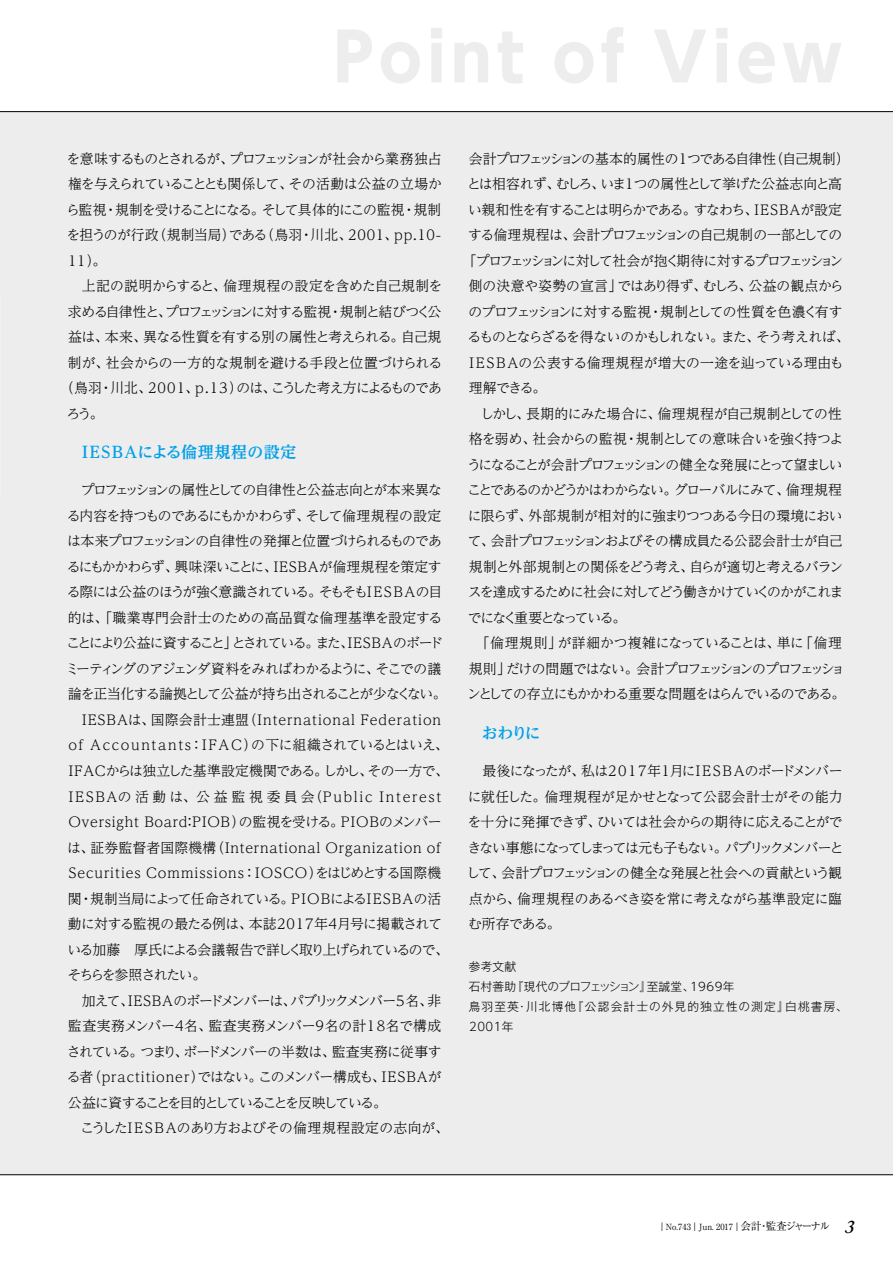
<style>
.page{position:relative;width:893px;height:1263px;background:#fff}
.page>*{position:absolute;margin:0;border:0;box-sizing:border-box;transform-origin:0 0}
.t1{font:700 15.9px "UD Reimin Pr 6 N";letter-spacing:.045em;color:#00a0e9}
.t2{font:700 15.9px "UD Reimin Pr 6 N";letter-spacing:.025em;color:#00a0e9}
.t3{font:300 13.8px/25.5px "UD Reimin Pr 6 N";letter-spacing:-.05em;color:#000;text-align:justify}
.t4{font:300 13.8px "UD Reimin Pr 6 N";letter-spacing:-.08em;color:#000}
.t5{font:300 13.8px "UD Reimin Pr 6 N";letter-spacing:.065em;color:#000}
.t6{font:300 13.8px "UD Reimin Pr 6 N";letter-spacing:-.1em;color:#000}
.t7{font:300 13.8px "UD Reimin Pr 6 N";letter-spacing:-.085em;color:#000}
.t8{font:300 13.8px "UD Reimin Pr 6 N";letter-spacing:-.09em;color:#000}
.t9{font:300 13.8px "UD Reimin Pr 6 N";letter-spacing:.015em;color:#000}
.t10{font:300 13.8px "UD Reimin Pr 6 N";letter-spacing:.115em;color:#000}
.t11{font:300 13.8px "UD Reimin Pr 6 N";letter-spacing:-.075em;color:#000}
.t12{font:300 13.8px "UD Reimin Pr 6 N";letter-spacing:.05em;color:#000}
.t13{font:300 13.8px "UD Reimin Pr 6 N";letter-spacing:-.115em;color:#000}
.t14{font:300 13.8px "UD Reimin Pr 6 N";letter-spacing:.045em;color:#000}
.t15{font:300 13.8px "UD Reimin Pr 6 N";letter-spacing:-.03em;color:#000}
.t16{font:300 13.8px "UD Reimin Pr 6 N";letter-spacing:-.14em;color:#000}
.t17{font:300 13.8px "UD Reimin Pr 6 N";letter-spacing:-.025em;color:#000}
.t18{font:300 13.8px "UD Reimin Pr 6 N";letter-spacing:-.07em;color:#000}
.t19{font:300 13.8px "UD Reimin Pr 6 N";letter-spacing:-.12em;color:#000}
.t20{font:300 13.8px "UD Reimin Pr 6 N";letter-spacing:-.105em;color:#000}
.t21{font:300 13.8px "UD Reimin Pr 6 N";letter-spacing:.02em;color:#000}
.t22{font:300 13.8px "UD Reimin Pr 6 N";color:#000}
.t23{font:300 13.8px "UD Reimin Pr 6 N";letter-spacing:-.015em;color:#000}
.t24{font:300 13.8px "UD Reimin Pr 6 N";letter-spacing:-.02em;color:#000}
.t25{font:300 13.8px "UD Reimin Pr 6 N";letter-spacing:.005em;color:#000}
.t26{font:300 13.8px "UD Reimin Pr 6 N";letter-spacing:-.095em;color:#000}
.t27{font:300 11.7px/20.2px "Gothic MB101 Pr 6 N";letter-spacing:.08em;color:#000}
.t28{font:300 11.7px "UD Shin Go Pr 6 N";color:#000}
.t29{font:8.55px "Ryumin Pr 6 N";color:#000}
.s1{font-family:"UD Shin Go Pr 6 N"}
.s2{font-family:"Gothic MB101 Pr 6 N"}
.s3{font-size:10.65px}
.s4{font-family:"Adobe Caslon Pro";font-weight:600;font-style:italic;font-size:19.2px}
</style>
<div class="page">
<div style="left:0;top:112px;width:893px;height:1063px;background:#ededed"></div>
<hr style="left:0;top:1174px;width:893px;height:1px;background:#000">
<hr style="left:0;top:111px;width:893px;height:1px;background:#000">
<p class="t3" style="left:66px;top:145px;width:377px">を意味するものとされるが、プロフェッションが社会から業務独占権を与えられていることとも関係して、その活動は公益の立場から監視・規制を受けることになる。そして具体的にこの監視・規制を担うのが行政（規制当局）である（鳥羽・川北、2001、pp.10- 11）。</p>
<p class="t25" style="left:82px;top:275px;width:362px">上記の説明からすると、倫理規程の設定を含めた自己規制を</p>
<p class="t6" style="left:68px;top:300px;width:375px">求める自律性と、プロフェッションに対する監視・規制と結びつく公</p>
<p class="t3" style="left:68px;top:324px;width:375px">益は、本来、異なる性質を有する別の属性と考えられる。自己規</p>
<p class="t23" style="left:68px;top:351px;width:376px">制が、社会からの一方的な規制を避ける手段と位置づけられる</p>
<p class="t3" style="left:60px;top:375px;width:383px">（鳥羽・川北、2001、p.13）のは、こうした考え方によるものであ</p>
<p class="t3" style="left:67px;top:400px;width:39px">ろう。</p>
<p class="t1" style="left:82px;top:439px;width:216px">IESBAによる倫理規程の設定</p>
<p class="t6" style="left:81px;top:479px;width:363px">プロフェッションの属性としての自律性と公益志向とが本来異な</p>
<p class="t3" style="left:67px;top:502px;width:376px">る内容を持つものであるにもかかわらず、そして倫理規程の設定</p>
<p class="t8" style="left:67px;top:530px;width:376px">は本来プロフェッションの自律性の発揮と位置づけられるものであ</p>
<p class="t17" style="left:67px;top:555px;width:376px">るにもかかわらず、興味深いことに、IESBAが倫理規程を策定す</p>
<p class="t4" style="left:67px;top:581px;width:377px">る際には公益のほうが強く意識されている。そもそもI E S B Aの目</p>
<p class="t9" style="left:68px;top:606px;width:376px">的は、「職業専門会計士のための高品質な倫理基準を設定する</p>
<p class="t6" style="left:67px;top:632px;width:378px">ことにより公益に資すること」とされている。また、IESBAのボード</p>
<p class="t8" style="left:65px;top:657px;width:378px">ミーティングのアジェンダ資料をみればわかるように、そこでの議</p>
<p class="t11" style="left:68px;top:683px;width:380px">論を正当化する論拠として公益が持ち出されることが少なくない。</p>
<p class="t5" style="left:82px;top:708px;width:361px">IESBAは、国際会計士連盟（International Federation</p>
<p class="t10" style="left:68px;top:734px;width:382px">of Accountants：IFAC）の下に組織されているとはいえ、</p>
<p class="t3" style="left:68px;top:757px;width:382px">IFACからは独立した基準設定機関である。しかし、その一方で、</p>
<p class="t10" style="left:68px;top:785px;width:374px">IESBAの活動は、公益監視委員会（Public Interest</p>
<p class="t14" style="left:68px;top:810px;width:375px">Oversight Board：PIOB）の監視を受ける。PIOBのメンバー</p>
<p class="t12" style="left:67px;top:836px;width:375px">は、証券監督者国際機構（International Organization of</p>
<p class="t5" style="left:68px;top:862px;width:374px">Securities Commissions：IOSCO）をはじめとする国際機</p>
<p class="t15" style="left:68px;top:887px;width:375px">関・規制当局によって任命されている。PIOBによるIESBAの活</p>
<p class="t3" style="left:68px;top:910px;width:376px">動に対する監視の最たる例は、本誌2017年4月号に掲載されて</p>
<p class="t8" style="left:67px;top:938px;width:383px">いる加藤　厚氏による会議報告で詳しく取り上げられているので、</p>
<p class="t26" style="left:67px;top:964px;width:140px">そちらを参照されたい。</p>
<p class="t4" style="left:82px;top:989px;width:361px">加えて、IESBAのボードメンバーは、パブリックメンバー5名、非</p>
<p class="t9" style="left:68px;top:1015px;width:375px">監査実務メンバー4名、監査実務メンバー9名の計18名で構成</p>
<p class="t3" style="left:67px;top:1038px;width:377px">されている。つまり、ボードメンバーの半数は、監査実務に従事す</p>
<p class="t5" style="left:67px;top:1066px;width:376px">る者（practitioner）ではない。このメンバー構成も、IESBAが</p>
<p class="t13" style="left:68px;top:1091px;width:320px">公益に資することを目的としていることを反映している。</p>
<p class="t21" style="left:80px;top:1117px;width:370px">こうしたIESBAのあり方およびその倫理規程設定の志向が、</p>
<p class="t3" style="left:469px;top:145px;width:382px">会計プロフェッションの基本的属性の1つである自律性（自己規制）</p>
<p class="t3" style="left:467px;top:171px;width:376px">とは相容れず、むしろ、いま1つの属性として挙げた公益志向と高</p>
<p class="t18" style="left:468px;top:198px;width:375px">い親和性を有することは明らかである。すなわち、IESBAが設定</p>
<p class="t4" style="left:468px;top:224px;width:376px">する倫理規程は、会計プロフェッションの自己規制の一部としての</p>
<p class="t16" style="left:463px;top:249px;width:382px">「プロフェッションに対して社会が抱く期待に対するプロフェッション</p>
<p class="t22" style="left:469px;top:275px;width:376px">側の決意や姿勢の宣言」ではあり得ず、むしろ、公益の観点から</p>
<p class="t11" style="left:468px;top:300px;width:376px">のプロフェッションに対する監視・規制としての性質を色濃く有す</p>
<p class="t3" style="left:468px;top:324px;width:383px">るものとならざるを得ないのかもしれない。また、そう考えれば、</p>
<p class="t9" style="left:469px;top:351px;width:376px">IESBAの公表する倫理規程が増大の一途を辿っている理由も</p>
<p class="t3" style="left:469px;top:375px;width:79px">理解できる。</p>
<p class="t3" style="left:480px;top:400px;width:363px">しかし、長期的にみた場合に、倫理規程が自己規制としての性</p>
<p class="t3" style="left:469px;top:426px;width:376px">格を弱め、社会からの監視・規制としての意味合いを強く持つよ</p>
<p class="t19" style="left:467px;top:453px;width:377px">うになることが会計プロフェッションの健全な発展にとって望ましい</p>
<p class="t7" style="left:467px;top:479px;width:376px">ことであるのかどうかはわからない。グローバルにみて、倫理規程</p>
<p class="t3" style="left:468px;top:502px;width:376px">に限らず、外部規制が相対的に強まりつつある今日の環境におい</p>
<p class="t7" style="left:468px;top:530px;width:376px">て、会計プロフェッションおよびその構成員たる公認会計士が自己</p>
<p class="t4" style="left:469px;top:555px;width:376px">規制と外部規制との関係をどう考え、自らが適切と考えるバラン</p>
<p class="t20" style="left:468px;top:581px;width:377px">スを達成するために社会に対してどう働きかけていくのかがこれま</p>
<p class="t13" style="left:468px;top:606px;width:160px">でになく重要となっている。</p>
<p class="t24" style="left:476px;top:632px;width:368px">「倫理規則」が詳細かつ複雑になっていることは、単に「倫理</p>
<p class="t7" style="left:469px;top:657px;width:378px">規則」だけの問題ではない。会計プロフェッションのプロフェッショ</p>
<p class="t4" style="left:467px;top:683px;width:380px">ンとしての存立にもかかわる重要な問題をはらんでいるのである。</p>
<p class="t2" style="left:482px;top:719px;width:60px">おわりに</p>
<p class="t3" style="left:466px;top:757px;width:379px;text-indent:16px">最後になったが、私は2017年1月にIESBAのボードメンバーに就任した。倫理規程が足かせとなって公認会計士がその能力を十分に発揮できず、ひいては社会からの期待に応えることができない事態になってしまっては元も子もない。パブリックメンバーとして、会計プロフェッションの健全な発展と社会への貢献という観点から、倫理規程のあるべき姿を常に考えながら基準設定に臨む所存である。</p>
<p class="t27" style="left:469px;top:955px;width:380px">参考文献<br>石村善助『現代のプロフェッション』至誠堂、<span class="s1">1969</span>年<br>鳥羽至英・川北博他『公認会計士の外見的独立性の測定』白桃書房、</p>
<p class="t28" style="left:469px;top:1017px;width:46px">2001<span class="s2">年</span></p>
<p class="t29" style="left:658px;top:1220px;width:198px">｜No.743｜Jun. 2017｜<span class="s3">会計・監査ジャーナル</span> <span class="s4">3</span></p>
</div>
